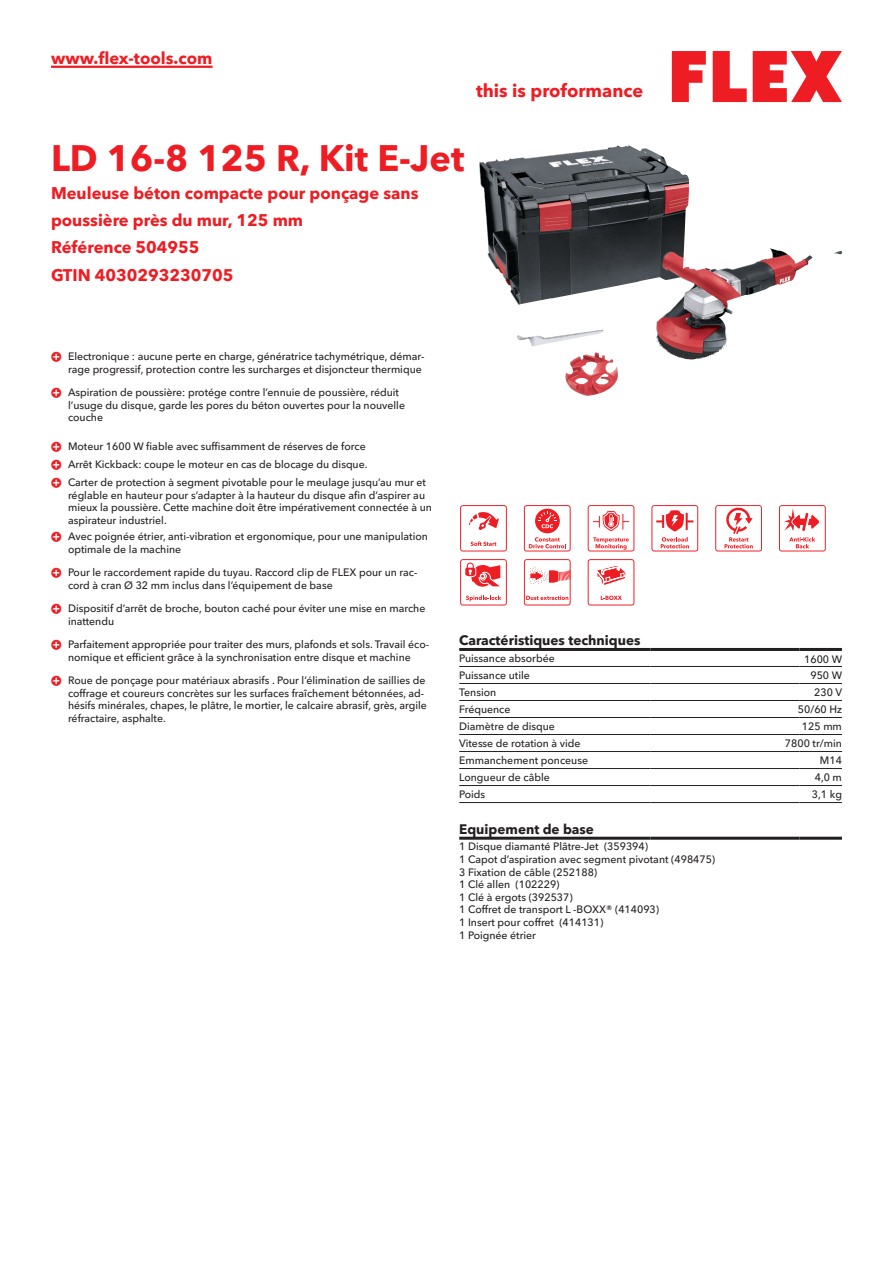
<style>
.page{position:relative;width:893px;height:1263px;background:#fff}
.page>*{position:absolute;margin:0;border:0;box-sizing:border-box;transform-origin:0 0}
.CB_AF_Product-name{font:700 36px "Avenir Next W1 G";color:#ee1d23}
.t1{font:700 18px "Avenir Next W1 G";color:#ee1d23}
.CB_AF_Product-short{font:700 16.5px/27px "Avenir Next W1 G";color:#ee1d23}
.CB_AF_Order-number{font:700 16.5px "Avenir Next W1 G";color:#ee1d23}
.CB_AF_Table-headline{font:700 13.5px "Avenir Next W1 G";color:#231f20}
.CB_AF_Table-specific{font:500 10.5px/12.6px "Avenir Next W1 G";color:#231f20}
</style>
<div class="page">
<svg style="left:672px;top:51px;width:34px;height:51px"></svg>
<svg style="left:713px;top:51px;width:34px;height:51px"></svg>
<svg style="left:753px;top:51px;width:89px;height:51px"></svg>
<hr style="left:51px;top:66px;width:162px;height:2px;background:#ee1d23">
<img style="left:479px;top:145px;width:195px;height:193px">
<hr style="left:459px;top:666px;width:192px;height:1px;background:#231f20">
<hr style="left:651px;top:666px;width:148px;height:1px;background:#231f20">
<hr style="left:799px;top:666px;width:43px;height:1px;background:#231f20">
<hr style="left:459px;top:683px;width:192px;height:1px;background:#231f20">
<hr style="left:651px;top:683px;width:148px;height:1px;background:#231f20">
<hr style="left:799px;top:683px;width:43px;height:1px;background:#231f20">
<hr style="left:459px;top:700px;width:192px;height:1px;background:#231f20">
<hr style="left:651px;top:700px;width:148px;height:1px;background:#231f20">
<hr style="left:799px;top:700px;width:43px;height:1px;background:#231f20">
<hr style="left:459px;top:717px;width:192px;height:1px;background:#231f20">
<hr style="left:651px;top:717px;width:148px;height:1px;background:#231f20">
<hr style="left:799px;top:717px;width:43px;height:1px;background:#231f20">
<hr style="left:459px;top:734px;width:192px;height:1px;background:#231f20">
<hr style="left:651px;top:734px;width:148px;height:1px;background:#231f20">
<hr style="left:799px;top:734px;width:43px;height:1px;background:#231f20">
<hr style="left:459px;top:751px;width:192px;height:1px;background:#231f20">
<hr style="left:651px;top:751px;width:148px;height:1px;background:#231f20">
<hr style="left:799px;top:751px;width:43px;height:1px;background:#231f20">
<hr style="left:459px;top:768px;width:192px;height:1px;background:#231f20">
<hr style="left:651px;top:768px;width:148px;height:1px;background:#231f20">
<hr style="left:799px;top:768px;width:43px;height:1px;background:#231f20">
<hr style="left:459px;top:785px;width:192px;height:1px;background:#231f20">
<hr style="left:651px;top:785px;width:148px;height:1px;background:#231f20">
<hr style="left:799px;top:785px;width:43px;height:1px;background:#231f20">
<hr style="left:459px;top:802px;width:192px;height:1px;background:#231f20">
<hr style="left:651px;top:802px;width:148px;height:1px;background:#231f20">
<hr style="left:799px;top:802px;width:43px;height:1px;background:#231f20">
<hr style="left:459px;top:648px;width:192px;height:3px;background:#231f20">
<hr style="left:651px;top:648px;width:148px;height:3px;background:#231f20">
<hr style="left:799px;top:648px;width:43px;height:3px;background:#231f20">
<hr style="left:459px;top:837px;width:192px;height:3px;background:#231f20">
<hr style="left:651px;top:837px;width:148px;height:3px;background:#231f20">
<hr style="left:799px;top:837px;width:43px;height:3px;background:#231f20">
<svg style="left:460px;top:505px;width:47px;height:46px"></svg>
<svg style="left:524px;top:505px;width:47px;height:46px"></svg>
<svg style="left:588px;top:505px;width:46px;height:46px"></svg>
<svg style="left:651px;top:505px;width:47px;height:46px"></svg>
<svg style="left:715px;top:505px;width:47px;height:46px"></svg>
<svg style="left:779px;top:505px;width:47px;height:46px"></svg>
<svg style="left:460px;top:559px;width:47px;height:46px"></svg>
<svg style="left:524px;top:559px;width:47px;height:46px"></svg>
<svg style="left:588px;top:559px;width:46px;height:46px"></svg>
<h3 class="CB_AF_Product-short" style="left:51px;top:43px;width:163px">www.flex-tools.com</h3>
<h2 class="t1" style="left:476px;top:77px;width:169px">this is proformance</h2>
<p class="CB_AF_Product-name" style="left:51px;top:130px;width:415px">LD 16-8 125 R, Kit E-Jet</p>
<p class="CB_AF_Product-short" style="left:51px;top:178px;width:369px">Meuleuse béton compacte pour ponçage sans poussière près du mur, 125 mm</p>
<p class="CB_AF_Order-number" style="left:51px;top:234px;width:150px">Référence 504955</p>
<p class="CB_AF_Order-number" style="left:51px;top:262px;width:184px">GTIN 4030293230705</p>
<p class="CB_AF_Table-specific" style="left:68px;top:349px;width:358px">Electronique : aucune perte en charge, génératrice tachymétrique, démar&shy;rage progressif, protection contre les surcharges et disjoncteur thermique</p>
<p class="CB_AF_Table-specific" style="left:68px;top:385px;width:339px">Aspiration de poussière: protége contre l’ennuie de poussière, réduit l’usuge du disque, garde les pores du béton ouvertes pour la nouvelle couche</p>
<p class="CB_AF_Table-specific" style="left:68px;top:439px;width:299px">Moteur 1600 W fiable avec suffisamment de réserves de force</p>
<p class="CB_AF_Table-specific" style="left:68px;top:457px;width:301px">Arrêt Kickback: coupe le moteur en cas de blocage du disque.</p>
<p class="CB_AF_Table-specific" style="left:68px;top:475px;width:365px">Carter de protection à segment pivotable pour le meulage jusqu’au mur et réglable en hauteur pour s’adapter à la hauteur du disque afin d’aspirer au mieux la poussière. Cette machine doit être impérativement connectée à un aspirateur industriel.</p>
<p class="CB_AF_Table-specific" style="left:68px;top:529px;width:361px">Avec poignée étrier, anti-vibration et ergonomique, pour une manipulation optimale de la machine</p>
<p class="CB_AF_Table-specific" style="left:68px;top:565px;width:351px">Pour le raccordement rapide du tuyau. Raccord clip de FLEX pour un rac&shy;cord à cran Ø 32 mm inclus dans l’équipement de base</p>
<p class="CB_AF_Table-specific" style="left:68px;top:601px;width:359px">Dispositif d’arrêt de broche, bouton caché pour éviter une mise en marche inattendu</p>
<p class="CB_AF_Table-specific" style="left:68px;top:637px;width:363px">Parfaitement appropriée pour traiter des murs, plafonds et sols. Travail éco&shy;nomique et efficient grâce à la synchronisation entre disque et machine</p>
<p class="CB_AF_Table-specific" style="left:68px;top:673px;width:360px">Roue de ponçage pour matériaux abrasifs . Pour l’élimination de saillies de coffrage et coureurs concrètes sur les surfaces fraîchement bétonnées, ad&shy;hésifs minérales, chapes, le plâtre, le mortier, le calcaire abrasif, grès, argile réfractaire, asphalte.</p>
<p class="CB_AF_Table-headline" style="left:459px;top:630px;width:183px">Caractéristiques techniques</p>
<p class="CB_AF_Table-specific" style="left:459px;top:651px;width:97px">Puissance absorbée</p>
<p class="CB_AF_Table-specific" style="left:804px;top:652px;width:39px">1600 W</p>
<p class="CB_AF_Table-specific" style="left:459px;top:668px;width:72px">Puissance utile</p>
<p class="CB_AF_Table-specific" style="left:810px;top:668px;width:33px">950 W</p>
<p class="CB_AF_Table-specific" style="left:459px;top:685px;width:38px">Tension</p>
<p class="CB_AF_Table-specific" style="left:814px;top:685px;width:29px">230 V</p>
<p class="CB_AF_Table-specific" style="left:459px;top:702px;width:53px">Fréquence</p>
<p class="CB_AF_Table-specific" style="left:798px;top:702px;width:46px">50/60 Hz</p>
<p class="CB_AF_Table-specific" style="left:459px;top:719px;width:97px">Diamètre de disque</p>
<p class="CB_AF_Table-specific" style="left:802px;top:719px;width:41px">125 mm</p>
<p class="CB_AF_Table-specific" style="left:459px;top:736px;width:123px">Vitesse de rotation à vide</p>
<p class="CB_AF_Table-specific" style="left:785px;top:736px;width:59px">7800 tr/min</p>
<p class="CB_AF_Table-specific" style="left:459px;top:753px;width:130px">Emmanchement ponceuse</p>
<p class="CB_AF_Table-specific" style="left:820px;top:753px;width:23px">M14</p>
<p class="CB_AF_Table-specific" style="left:459px;top:770px;width:92px">Longueur de câble</p>
<p class="CB_AF_Table-specific" style="left:815px;top:770px;width:29px">4,0 m</p>
<p class="CB_AF_Table-specific" style="left:459px;top:787px;width:28px">Poids</p>
<p class="CB_AF_Table-specific" style="left:812px;top:787px;width:32px">3,1 kg</p>
<p class="CB_AF_Table-headline" style="left:459px;top:818px;width:136px">Equipement de base</p>
<p class="CB_AF_Table-specific" style="left:459px;top:839px;width:258px">1 Disque diamanté Plâtre-Jet (359394)<br>1 Capot d’aspiration avec segment pivotant (498475)<br>3 Fixation de câble (252188)<br>1 Clé allen (102229)<br>1 Clé à ergots (392537)<br>1 Coffret de transport L -BOXX® (414093)<br>1 Insert pour coffret (414131)<br>1 Poignée étrier</p>
</div>
